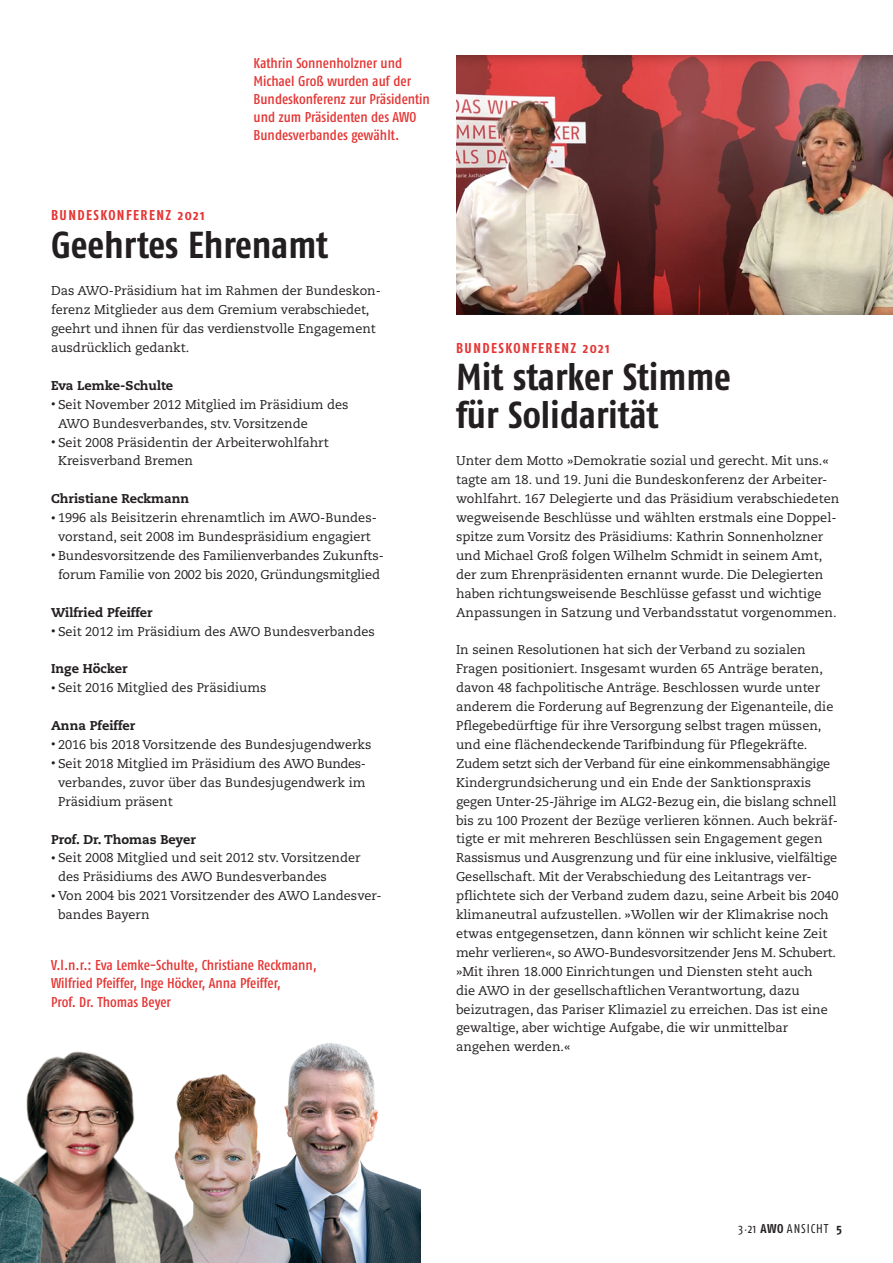
<style>
.page{position:relative;width:893px;height:1263px;background:#fff}
.page>*{position:absolute;margin:0;border:0;box-sizing:border-box;transform-origin:0 0}
.t1{font:700 37.5px/37.5px "Fago Co";color:#231f20}
.t2{font:14.25px/18px "Fago Co Med";color:#e43533}
.t3{font:700 14.25px "Fago Co";letter-spacing:.1em;color:#e43533}
.t4{font:12.75px/18.9px "Caecilia";color:#231f20}
.t5{font:800 12.75px "Caecilia";color:#231f20}
.t6{font:12.75px "Fago Co";letter-spacing:.07em;color:#231f20}
.s1{font-size:9px}
.s2{font-size:7.5px}
.s3{font-weight:700}
</style>
<div class="page">
<img style="left:456px;top:55px;width:437px;height:259px">
<img style="left:297px;top:1043px;width:124px;height:220px">
<img style="left:261px;top:1059px;width:67px;height:204px">
<img style="left:48px;top:1052px;width:213px;height:211px">
<img style="left:0;top:1059px;width:48px;height:204px">
<p class="t2" style="left:254px;top:54px;width:178px">Kathrin Sonnenholzner und<br>Michael Groß wurden auf der<br>Bundeskonferenz zur Präsidentin und zum Präsidenten des AWO<br>Bundesverbandes gewählt.</p>
<p class="t3" style="left:51px;top:207px;width:155px">BUNDESKONFERENZ 2021</p>
<h1 class="t1" style="left:51px;top:225px;width:279px">Geehrtes Ehrenamt</h1>
<p class="t4" style="left:51px;top:282px;width:330px">Das AWO-Präsidium hat im Rahmen der Bundeskon&shy;ferenz Mitglieder aus dem Gremium verabschiedet, geehrt und ihnen für das verdienstvolle Engagement ausdrücklich gedankt.</p>
<p class="t5" style="left:51px;top:377px;width:124px">Eva Lemke-Schulte</p>
<p class="t4" style="left:58px;top:395px;width:292px;text-indent:-7px"><span class="s1">•</span> Seit November 2012 Mitglied im Präsidium des<br>AWO Bundesverbandes, stv. Vorsitzende</p>
<p class="t4" style="left:58px;top:433px;width:272px;text-indent:-7px"><span class="s1">•</span> Seit 2008 Präsidentin der Arbeiterwohlfahrt<br>Kreisverband Bremen</p>
<p class="t5" style="left:51px;top:491px;width:140px">Christiane Reckmann</p>
<p class="t4" style="left:51px;top:508px;width:325px;text-align:center"><span class="s1">•</span> 1996 als Beisitzerin ehrenamtlich im AWO-Bundes&shy;vorstand, seit 2008 im Bundespräsidium engagiert</p>
<p class="t4" style="left:51px;top:546px;width:332px;text-align:center"><span class="s1">•</span> Bundesvorsitzende des Familienverbandes Zukunfts&shy;forum Familie von 2002 bis 2020, Gründungsmitglied</p>
<p class="t5" style="left:51px;top:604px;width:103px">Wilfried Pfeiffer</p>
<p class="t4" style="left:51px;top:622px;width:325px"><span class="s1">•</span> Seit 2012 im Präsidium des AWO Bundesverbandes</p>
<p class="t5" style="left:51px;top:661px;width:78px">Inge Höcker</p>
<p class="t4" style="left:51px;top:679px;width:217px"><span class="s1">•</span> Seit 2016 Mitglied des Präsidiums</p>
<p class="t5" style="left:51px;top:718px;width:86px">Anna Pfeiffer</p>
<p class="t4" style="left:51px;top:735px;width:322px"><span class="s1">•</span> 2016 bis 2018 Vorsitzende des Bundesjugendwerks</p>
<p class="t4" style="left:58px;top:754px;width:309px;text-indent:-7px"><span class="s1">•</span> Seit 2018 Mitglied im Präsidium des AWO Bundes-- verbandes, zuvor über das Bundesjugendwerk im<br>Präsidium präsent</p>
<p class="t5" style="left:51px;top:831px;width:146px">Prof. Dr. Thomas Beyer</p>
<p class="t4" style="left:58px;top:849px;width:304px;text-indent:-7px"><span class="s1">•</span> Seit 2008 Mitglied und seit 2012 stv. Vorsitzender des Präsidiums des AWO Bundesverbandes</p>
<p class="t4" style="left:58px;top:886px;width:322px;text-indent:-7px"><span class="s1">•</span> Von 2004 bis 2021 Vorsitzender des AWO Landesver-- bandes Bayern</p>
<p class="t2" style="left:51px;top:955px;width:267px;line-height:18.5px">V.l.n.r.: Eva Lemke-Schulte, Christiane Reckmann,<br>Wilfried Pfeiffer, Inge Höcker, Anna Pfeiffer,<br>Prof. Dr. Thomas Beyer</p>
<p class="t3" style="left:456px;top:339px;width:155px">BUNDESKONFERENZ 2021</p>
<h1 class="t1" style="left:456px;top:358px;width:276px">Mit starker Stimme für Solidarität</h1>
<p class="t4" style="left:456px;top:452px;width:385px">Unter dem Motto »Demokratie sozial und gerecht. Mit uns.« tagte am 18. und 19. Juni die Bundeskonferenz der Arbeiter&shy;wohlfahrt. 167 Delegierte und das Präsidium verabschiedeten wegweisende Beschlüsse und wählten erstmals eine Doppel&shy;spitze zum Vorsitz des Präsidiums: Kathrin Sonnenholzner und Michael Groß folgen Wilhelm Schmidt in seinem Amt, der zum Ehrenpräsidenten ernannt wurde. Die Delegierten haben richtungsweisende Beschlüsse gefasst und wichtige Anpassungen in Satzung und Verbandsstatut vorgenommen.</p>
<p class="t4" style="left:456px;top:641px;width:384px">In seinen Resolutionen hat sich der Verband zu sozialen Fragen positioniert. Insgesamt wurden 65 Anträge beraten, davon 48 fachpolitische Anträge. Beschlossen wurde unter anderem die Forderung auf Begrenzung der Eigenanteile, die Pflegebedürftige für ihre Versorgung selbst tragen müssen, und eine flächendeckende Tarifbindung für Pflegekräfte.<br>Zudem setzt sich der Verband für eine einkommensabhängige Kindergrundsicherung und ein Ende der Sanktionspraxis gegen Unter-25-Jährige im ALG2-Bezug ein, die bislang schnell bis zu 100 Prozent der Bezüge verlieren können. Auch bekräf&shy;tigte er mit mehreren Beschlüssen sein Engagement gegen Rassismus und Ausgrenzung und für eine inklusive, vielfältige Gesellschaft. Mit der Verabschiedung des Leitantrags ver&shy;pflichtete sich der Verband zudem dazu, seine Arbeit bis 2040 klimaneutral aufzustellen. »Wollen wir der Klimakrise noch etwas entgegensetzen, dann können wir schlicht keine Zeit mehr verlieren«, so AWO-Bundesvorsitzender Jens M. Schubert. »Mit ihren 18.000 Einrichtungen und Diensten steht auch<br>die AWO in der gesellschaftlichen Verantwortung, dazu beizutragen, das Pariser Klimaziel zu erreichen. Das ist eine gewaltige, aber wichtige Aufgabe, die wir unmittelbar angehen werden.«</p>
<p class="t6" style="left:739px;top:1221px;width:105px">3<span class="s2">•</span>21 <span class="s3">AWO</span> ANSICHT <span class="s3">5</span></p>
</div>
